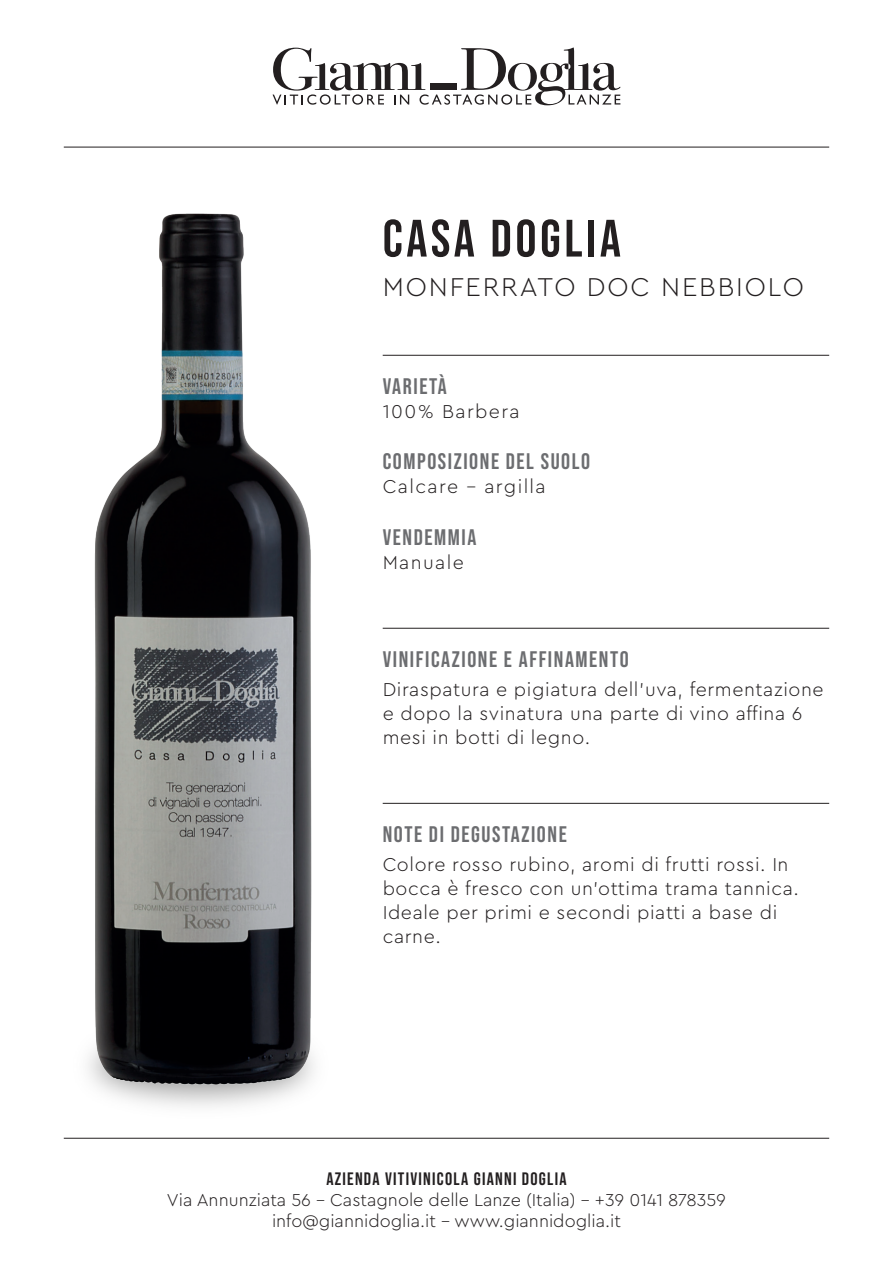
<style>
.page{position:relative;width:893px;height:1263px;background:#fff}
.page>*{position:absolute;margin:0;border:0;box-sizing:border-box;transform-origin:0 0}
.t1{font:700 52.5px "Bebas Neue Pro";letter-spacing:.07em;color:#231f20}
.t2{font:300 27px "Cera Pro";letter-spacing:.07em;color:#231f20}
.t3{font:700 22.5px "Bebas Neue Pro";letter-spacing:.07em;color:#6c6d70}
.t4{font:300 19.5px/24px "Cera Pro";letter-spacing:.03em;color:#231f20}
.t5{font:300 19.5px "Cera Pro";letter-spacing:.07em;color:#231f20}
.t6{font:300 18px/21px "Cera Pro";color:#231f20;text-align:center}
.t7{font:700 18px "Bebas Neue Pro";letter-spacing:.07em;color:#231f20}
</style>
<div class="page">
<svg style="left:273px;top:47px;width:347px;height:58px"></svg>
<hr style="left:64px;top:147px;width:765px;height:1px;background:#231f20">
<hr style="left:64px;top:1138px;width:765px;height:1px;background:#231f20">
<hr style="left:383px;top:355px;width:446px;height:1px;background:#231f20">
<hr style="left:383px;top:628px;width:446px;height:1px;background:#231f20">
<hr style="left:383px;top:803px;width:446px;height:1px;background:#231f20">
<img style="left:63px;top:1103px;width:288px;height:36px">
<img style="left:88px;top:213px;width:226px;height:890px">
<p class="t1" style="left:383px;top:208px;width:240px">CASA DOGLIA</p>
<p class="t2" style="left:383px;top:269px;width:423px">MONFERRATO DOC NEBBIOLO</p>
<p class="t3" style="left:383px;top:373px;width:66px">VARIETÀ</p>
<p class="t5" style="left:383px;top:398px;width:138px">100% Barbera</p>
<p class="t3" style="left:383px;top:449px;width:209px">COMPOSIZIONE DEL SUOLO</p>
<p class="t5" style="left:383px;top:474px;width:165px">Calcare - argilla</p>
<p class="t3" style="left:383px;top:524px;width:95px">VENDEMMIA</p>
<p class="t5" style="left:383px;top:549px;width:83px">Manuale</p>
<p class="t3" style="left:383px;top:647px;width:248px">VINIFICAZIONE E AFFINAMENTO</p>
<p class="t4" style="left:383px;top:676px;width:442px">Diraspatura e pigiatura dell’uva, fermentazione e dopo la svinatura una parte di vino affina 6 mesi in botti di legno.</p>
<p class="t3" style="left:383px;top:822px;width:186px">NOTE DI DEGUSTAZIONE</p>
<p class="t4" style="left:383px;top:851px;width:418px">Colore rosso rubino, aromi di frutti rossi. In bocca è fresco con un’ottima trama tannica.<br>Ideale per primi e secondi piatti a base di carne.</p>
<p class="t7" style="left:326px;top:1168px;width:242px">AZIENDA VITIVINICOLA GIANNI DOGLIA</p>
<p class="t6" style="left:167px;top:1188px;width:560px">Via Annunziata 56 - Castagnole delle Lanze (Italia) - +39 0141 878359 info@giannidoglia.it - www.giannidoglia.it</p>
</div>
